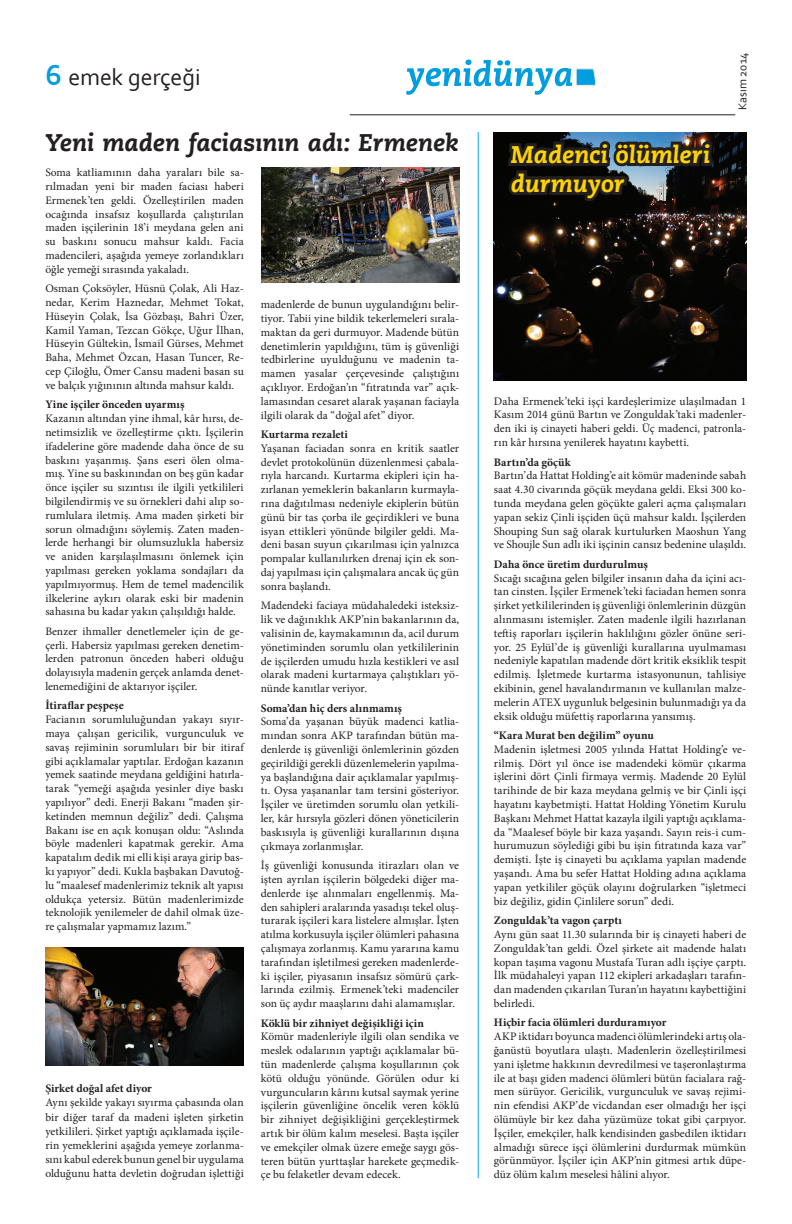
<style>
.page{position:relative;width:792px;height:1224px;background:#fff}
.page>*{position:absolute;margin:0;border:0;box-sizing:border-box;transform-origin:0 0}
.t1{font:700 30px "Corbel";color:#009ddf}
.t2{font:italic 800 24px "Caecilia LT Std";color:#231f20}
.t3{font:italic 800 24px/28.8px "Caecilia LT Std";color:#fed304}
.t4{font:24px "Corbel";letter-spacing:-.01em;color:#231f20}
.t5{font:12px "Corbel";color:#231f20}
.t6{font:11.5px/13.8px "Minion Pro";letter-spacing:.005em;color:#231f20;text-align:justify}
.t7{font:700 11.5px "Minion Pro";letter-spacing:.01em;color:#231f20}
</style>
<div class="page">
<hr style="left:350px;top:115px;width:385px;height:1px;background:#231f20">
<img style="left:261px;top:168px;width:145px;height:115px">
<img style="left:494px;top:132px;width:253px;height:249px">
<img style="left:45px;top:947px;width:199px;height:118px">
<img style="left:406px;top:59px;width:312px;height:243px">
<hr style="left:478px;top:132px;width:1px;height:1046px;background:#00aeef">
<h1 class="t1" style="left:45px;top:56px;width:18px">6</h1>
<h2 class="t4" style="left:69px;top:62px;width:134px">emek gerçeği</h2>
<h2 class="t2" style="left:45px;top:127px;width:415px">Yeni maden faciasının adı: Ermenek</h2>
<p class="t6" style="left:45px;top:166px;width:200px">Soma katliamının daha yaraları bile sa&shy;rılmadan yeni bir maden faciası haberi Ermenek’ten geldi. Özelleştirilen maden ocağında insafsız koşullarda çalıştırılan maden işçilerinin 18’i meydana gelen ani su baskını sonucu mahsur kaldı. Facia madencileri, aşağıda yemeye zorlandıkları öğle yemeği sırasında yakaladı.</p>
<p class="t6" style="left:45px;top:282px;width:200px">Osman Çoksöyler, Hüsnü Çolak, Ali Haz&shy;nedar, Kerim Haznedar, Mehmet Tokat, Hüseyin Çolak, İsa Gözbaşı, Bahri Üzer, Kamil Yaman, Tezcan Gökçe, Uğur İlhan, Hüseyin Gültekin, İsmail Gürses, Mehmet Baha, Mehmet Özcan, Hasan Tuncer, Re&shy;cep Çiloğlu, Ömer Cansu madeni basan su ve balçık yığınının altında mahsur kaldı.</p>
<p class="t7" style="left:45px;top:397px;width:141px">Yine işçiler önceden uyarmış</p>
<p class="t6" style="left:45px;top:412px;width:200px">Kazanın altından yine ihmal, kâr hırsı, de&shy;netimsizlik ve özelleştirme çıktı. İşçilerin ifadelerine göre madende daha önce de su baskını yaşanmış. Şans eseri ölen olma&shy;mış. Yine su baskınından on beş gün kadar önce işçiler su sızıntısı ile ilgili yetkilileri bilgilendirmiş ve su örnekleri dahi alıp so&shy;rumlulara iletmiş. Ama maden şirketi bir sorun olmadığını söylemiş. Zaten maden&shy;lerde herhangi bir olumsuzlukla habersiz ve aniden karşılaşılmasını önlemek için yapılması gereken yoklama sondajları da yapılmıyormuş. Hem de temel madencilik ilkelerine aykırı olarak eski bir madenin sahasına bu kadar yakın çalışıldığı halde.</p>
<p class="t6" style="left:45px;top:624px;width:200px">Benzer ihmaller denetlemeler için de ge&shy;çerli. Habersiz yapılması gereken denetim&shy;lerden patronun önceden haberi olduğu dolayısıyla madenin gerçek anlamda denet&shy;lenemediğini de aktarıyor işçiler.</p>
<p class="t7" style="left:45px;top:698px;width:80px">İtiraflar peşpeşe</p>
<p class="t6" style="left:45px;top:713px;width:200px">Facianın sorumluluğundan yakayı sıyır&shy;maya çalışan gericilik, vurgunculuk ve savaş rejiminin sorumluları bir bir itiraf gibi açıklamalar yaptılar. Erdoğan kazanın yemek saatinde meydana geldiğini hatırla&shy;tarak “yemeği aşağıda yesinler diye baskı yapılıyor” dedi. Enerji Bakanı “maden şir&shy;ketinden memnun değiliz” dedi. Çalışma Bakanı ise en açık konuşan oldu: “Aslında böyle madenleri kapatmak gerekir. Ama kapatalım dedik mi elli kişi araya girip bas&shy;kı yapıyor” dedi. Kukla başbakan Davutoğ&shy;lu “maalesef madenlerimiz teknik alt yapısı oldukça yetersiz. Bütün madenlerimizde teknolojik yenilemeler de dahil olmak üze&shy;re çalışmalar yapmamız lazım.”</p>
<p class="t6" style="left:261px;top:298px;width:200px">madenlerde de bunun uygulandığını belir&shy;tiyor. Tabii yine bildik tekerlemeleri sırala&shy;maktan da geri durmuyor. Madende bütün denetimlerin yapıldığını, tüm iş güvenliği tedbirlerine uyulduğunu ve madenin ta&shy;mamen yasalar çerçevesinde çalıştığını açıklıyor. Erdoğan’ın “fıtratında var” açık&shy;lamasından cesaret alarak yaşanan faciayla ilgili olarak da “doğal afet” diyor.</p>
<p class="t7" style="left:261px;top:426px;width:89px">Kurtarma rezaleti</p>
<p class="t6" style="left:261px;top:441px;width:200px">Yaşanan faciadan sonra en kritik saatler devlet protokolünün düzenlenmesi çabala&shy;rıyla harcandı. Kurtarma ekipleri için ha&shy;zırlanan yemeklerin bakanların kurmayla&shy;rına dağıtılması nedeniyle ekiplerin bütün günü bir tas çorba ile geçirdikleri ve buna isyan ettikleri yönünde bilgiler geldi. Ma&shy;deni basan suyun çıkarılması için yalnızca pompalar kullanılırken drenaj için ek son&shy;daj yapılması için çalışmalara ancak üç gün sonra başlandı.</p>
<p class="t6" style="left:261px;top:599px;width:200px">Madendeki faciaya müdahaledeki isteksiz&shy;lik ve dağınıklık AKP’nin bakanlarının da, valisinin de, kaymakamının da, acil durum yönetiminden sorumlu olan yetkililerinin de işçilerden umudu hızla kestikleri ve asıl olarak madeni kurtarmaya çalıştıkları yö&shy;nünde kanıtlar veriyor.</p>
<p class="t7" style="left:261px;top:700px;width:143px">Soma’dan hiç ders alınmamış</p>
<p class="t6" style="left:261px;top:715px;width:200px">Soma’da yaşanan büyük madenci katlia&shy;mından sonra AKP tarafından bütün ma&shy;denlerde iş güvenliği önlemlerinin gözden geçirildiği gerekli düzenlemelerin yapılma&shy;ya başlandığına dair açıklamalar yapılmış&shy;tı. Oysa yaşananlar tam tersini gösteriyor.<br>İşçiler ve üretimden sorumlu olan yetkili&shy;ler, kâr hırsıyla gözleri dönen yöneticilerin baskısıyla iş güvenliği kurallarının dışına çıkmaya zorlanmışlar.</p>
<p class="t6" style="left:261px;top:859px;width:200px">İş güvenliği konusunda itirazları olan ve işten ayrılan işçilerin bölgedeki diğer ma&shy;denlerde işe alınmaları engellenmiş. Ma&shy;den sahipleri aralarında yasadışı tekel oluş&shy;turarak işçileri kara listelere almışlar. İşten atılma korkusuyla işçiler ölümleri pahasına çalışmaya zorlanmış. Kamu yararına kamu tarafından işletilmesi gereken madenlerde&shy;ki işçiler, piyasanın insafsız sömürü çark&shy;larında ezilmiş. Ermenek’teki madenciler son üç aydır maaşlarını dahi alamamışlar.</p>
<p class="t7" style="left:261px;top:1015px;width:165px">Köklü bir zihniyet değişikliği için</p>
<p class="t6" style="left:261px;top:1030px;width:200px">Kömür madenleriyle ilgili olan sendika ve meslek odalarının yaptığı açıklamalar bü&shy;tün madenlerde çalışma koşullarının çok kötü olduğu yönünde. Görülen odur ki vurguncuların kârını kutsal saymak yerine işçilerin güvenliğine öncelik veren köklü bir zihniyet değişikliğini gerçekleştirmek artık bir ölüm kalım meselesi. Başta işçiler ve emekçiler olmak üzere emeğe saygı gös&shy;teren bütün yurttaşlar harekete geçmedik&shy;çe bu felaketler devam edecek.</p>
<p class="t7" style="left:45px;top:1080px;width:108px">Şirket doğal afet diyor</p>
<p class="t6" style="left:45px;top:1096px;width:200px;line-height:14.2px">Aynı şekilde yakayı sıyırma çabasında olan bir diğer taraf da madeni işleten şirketin yetkilileri. Şirket yaptığı açıklamada işçile&shy;rin yemeklerini aşağıda yemeye zorlanma&shy;sını kabul ederek bunun genel bir uygulama olduğunu hatta devletin doğrudan işlettiği</p>
<h2 class="t3" style="left:511px;top:140px;width:201px">Madenci ölümleri durmuyor</h2>
<p class="t5" style="left:735px;top:110px;width:59px;rotate:-90deg">Kasım 2014</p>
<p class="t6" style="left:494px;top:394px;width:254px">Daha Ermenek’teki işçi kardeşlerimize ulaşılmadan 1<br>Kasım 2014 günü Bartın ve Zonguldak’taki madenler&shy;den iki iş cinayeti haberi geldi. Üç madenci, patronla&shy;rın kâr hırsına yenilerek hayatını kaybetti.</p>
<p class="t7" style="left:494px;top:454px;width:78px">Bartın’da göçük</p>
<p class="t6" style="left:494px;top:469px;width:254px">Bartın’da Hattat Holding’e ait kömür madeninde sabah saat 4.30 civarında göçük meydana geldi. Eksi 300 ko&shy;tunda meydana gelen göçükte galeri açma çalışmaları yapan sekiz Çinli işçiden üçü mahsur kaldı. İşçilerden Shouping Sun sağ olarak kurtulurken Maoshun Yang ve Shoujle Sun adlı iki işçinin cansız bedenine ulaşıldı.</p>
<p class="t7" style="left:494px;top:556px;width:156px">Daha önce üretim durdurulmuş</p>
<p class="t6" style="left:494px;top:571px;width:254px">Sıcağı sıcağına gelen bilgiler insanın daha da içini acı&shy;tan cinsten. İşçiler Ermenek’teki faciadan hemen sonra şirket yetkililerinden iş güvenliği önlemlerinin düzgün alınmasını istemişler. Zaten madenle ilgili hazırlanan teftiş raporları işçilerin haklılığını gözler önüne seri&shy;yor. 25 Eylül’de iş güvenliği kurallarına uyulmaması nedeniyle kapatılan madende dört kritik eksiklik tespit edilmiş. İşletmede kurtarma istasyonunun, tahlisiye ekibinin, genel havalandırmanın ve kullanılan malze&shy;melerin ATEX uygunluk belgesinin bulunmadığı ya da eksik olduğu müfettiş raporlarına yansımış.</p>
<p class="t7" style="left:494px;top:727px;width:161px">“Kara Murat ben değilim” oyunu</p>
<p class="t6" style="left:494px;top:742px;width:254px">Madenin işletmesi 2005 yılında Hattat Holding’e ve&shy;rilmiş. Dört yıl önce ise madendeki kömür çıkarma işlerini dört Çinli firmaya vermiş. Madende 20 Eylül tarihinde de bir kaza meydana gelmiş ve bir Çinli işçi hayatını kaybetmişti. Hattat Holding Yönetim Kurulu Başkanı Mehmet Hattat kazayla ilgili yaptığı açıklama&shy;da “Maalesef böyle bir kaza yaşandı. Sayın reis-i cum&shy;hurumuzun söylediği gibi bu işin fıtratında kaza var” demişti. İşte iş cinayeti bu açıklama yapılan madende yaşandı. Ama bu sefer Hattat Holding adına açıklama yapan yetkililer göçük olayını doğrularken “işletmeci biz değiliz, gidin Çinlilere sorun” dedi.</p>
<p class="t7" style="left:494px;top:912px;width:129px">Zonguldak’ta vagon çarptı</p>
<p class="t6" style="left:494px;top:927px;width:254px">Aynı gün saat 11.30 sularında bir iş cinayeti haberi de Zonguldak’tan geldi. Özel şirkete ait madende halatı kopan taşıma vagonu Mustafa Turan adlı işçiye çarptı.<br>İlk müdahaleyi yapan 112 ekipleri arkadaşları tarafın&shy;dan madenden çıkarılan Turan’ın hayatını kaybettiğini belirledi.</p>
<p class="t7" style="left:494px;top:1015px;width:174px">Hiçbir facia ölümleri durduramıyor</p>
<p class="t6" style="left:494px;top:1030px;width:254px">AKP iktidarı boyunca madenci ölümlerindeki artış ola&shy;ğanüstü boyutlara ulaştı. Madenlerin özelleştirilmesi yani işletme hakkının devredilmesi ve taşeronlaştırma ile at başı giden madenci ölümleri bütün facialara rağ&shy;men sürüyor. Gericilik, vurgunculuk ve savaş rejimi&shy;nin efendisi AKP’de vicdandan eser olmadığı her işçi ölümüyle bir kez daha yüzümüze tokat gibi çarpıyor.<br>İşçiler, emekçiler, halk kendisinden gasbedilen iktidarı almadığı sürece işçi ölümlerini durdurmak mümkün görünmüyor. İşçiler için AKP’nin gitmesi artık düpe&shy;düz ölüm kalım meselesi hâlini alıyor.</p>
</div>
